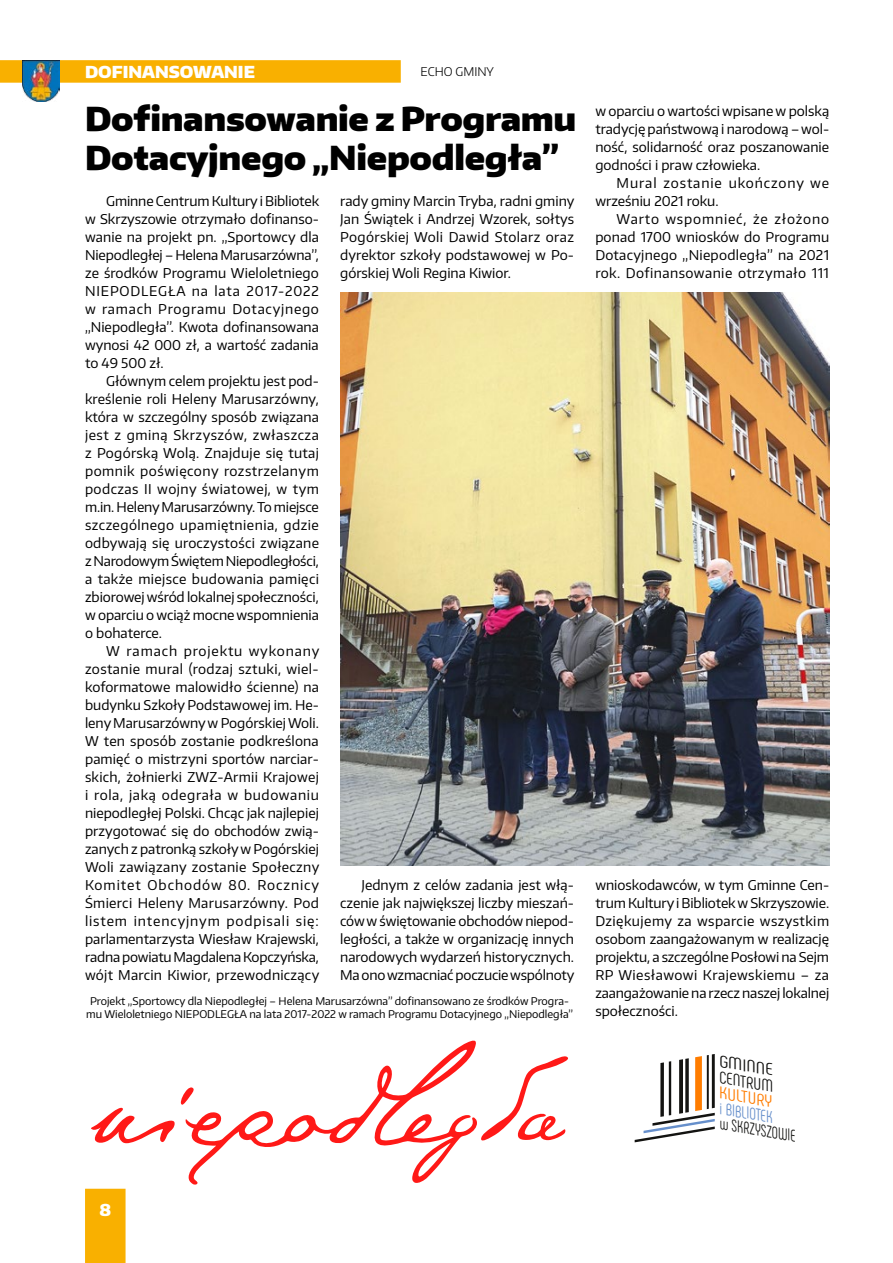
<style>
.page{position:relative;width:893px;height:1263px;background:#fff}
.page>*{position:absolute;margin:0;border:0;box-sizing:border-box;transform-origin:0 0}
.t1{font:900 33px/39.6px "Encode Sans";letter-spacing:-.01em;color:#000}
.t2{font:italic 16.65px/16px "Phenomena";color:#131311;scale:1.26 1}
.t3{font:italic 16.65px "Phenomena";color:#131311;scale:.85 1}
.t4{font:italic 16.65px "Phenomena";color:#668fcb;scale:.91 1}
.t5{font:italic 16.65px "Phenomena";color:#ff7d00;scale:1.14 1}
.t6{font:900 16.5px "Encode Sans";color:#fff}
.t7{font:13.5px/18px "Encode Sans";color:#000;text-align:justify}
.t8{font:13.5px/18px "Encode Sans";letter-spacing:.06em;color:#000}
.t9{font:300 12px "Encode Sans";color:#000}
.t10{font:10.65px/13.2px "Encode Sans";color:#000;text-align:center}
</style>
<div class="page">
<div style="left:0;top:60px;width:401px;height:23px;background:#f9b000"></div>
<img style="left:23px;top:60px;width:37px;height:41px">
<svg style="left:91px;top:1040px;width:477px;height:144px"></svg>
<div style="left:85px;top:1189px;width:41px;height:74px;background:#f9b000"></div>
<img style="left:340px;top:293px;width:489px;height:572px">
<svg style="left:635px;top:1054px;width:80px;height:88px"></svg>
<p class="t6" style="left:85px;top:61px;width:171px">DOFINANSOWANIE</p>
<p class="t9" style="left:421px;top:63px;width:75px">ECHO GMINY</p>
<h1 class="t1" style="left:85px;top:97px;width:493px">Dofinansowanie z Programu<br>Dotacyjnego „Niepodległa”</h1>
<p class="t7" style="left:340px;top:191px;width:236px">rady gminy Marcin Tryba, radni gminy Jan Świątek i Andrzej Wzorek, sołtys Pogórskiej Woli Dawid Stolarz oraz dyrektor szkoły podstawowej w Po&shy;górskiej Woli Regina Kiwior.</p>
<p class="t7" style="left:85px;top:191px;width:236px;text-indent:21px">Gminne Centrum Kultury i Bibliotek w Skrzyszowie otrzymało dofinanso&shy;wanie na projekt pn. „Sportowcy dla Niepodległej – Helena Marusarzówna”, ze środków Programu Wieloletniego NIEPODLEGŁA na lata 2017-2022 w ramach Programu Dotacyjnego „Niepodległa”. Kwota dofinansowana wynosi 42 000 zł, a wartość zadania to 49 500 zł.</p>
<p class="t7" style="left:85px;top:371px;width:235px;text-indent:21px">Głównym celem projektu jest pod&shy;kreślenie roli Heleny Marusarzówny, która w szczególny sposób związana jest z gminą Skrzyszów, zwłaszcza z Pogórską Wolą. Znajduje się tutaj pomnik poświęcony rozstrzelanym podczas II wojny światowej, w tym m.in. Heleny Marusarzówny. To miejsce szczególnego upamiętnienia, gdzie odbywają się uroczystości związane z Narodowym Świętem Niepodległości, a także miejsce budowania pamięci zbiorowej wśród lokalnej społeczności, w oparciu o wciąż mocne wspomnienia o bohaterce.</p>
<p class="t7" style="left:85px;top:641px;width:236px;text-indent:21px">W ramach projektu wykonany zostanie mural (rodzaj sztuki, wiel&shy;koformatowe malowidło ścienne) na budynku Szkoły Podstawowej im. He&shy;leny Marusarzówny w Pogórskiej Woli.<br>W ten sposób zostanie podkreślona pamięć o mistrzyni sportów narciar&shy;skich, żołnierki ZWZ-Armii Krajowej i rola, jaką odegrała w budowaniu niepodległej Polski. Chcąc jak najlepiej przygotować się do obchodów zwią&shy;zanych z patronką szkoły w Pogórskiej Woli zawiązany zostanie Społeczny Komitet Obchodów 80. Rocznicy Śmierci Heleny Marusarzówny. Pod listem intencyjnym podpisali się: parlamentarzysta Wiesław Krajewski, radna powiatu Magdalena Kopczyńska, wójt Marcin Kiwior, przewodniczący</p>
<p class="t7" style="left:340px;top:875px;width:236px;text-indent:21px">Jednym z celów zadania jest włą&shy;czenie jak największej liczby mieszań&shy;ców w świętowanie obchodów niepod&shy;ległości, a także w organizację innych narodowych wydarzeń historycznych.<br>Ma ono wzmacniać poczucie wspólnoty</p>
<p class="t10" style="left:86px;top:994px;width:488px">Projekt „Sportowcy dla Niepodległej – Helena Marusarzówna” dofinansowano ze środków Progra&shy;mu Wieloletniego NIEPODLEGŁA na lata 2017-2022 w ramach Programu Dotacyjnego „Niepodległa”</p>
<p class="t7" style="left:595px;top:101px;width:235px">w oparciu o wartości wpisane w polską tradycję państwową i narodową – wol&shy;ność, solidarność oraz poszanowanie godności i praw człowieka.</p>
<p class="t8" style="left:595px;top:173px;width:235px;text-indent:21px">Mural zostanie ukończony we wrześniu 2021 roku.</p>
<p class="t7" style="left:595px;top:209px;width:235px;text-indent:21px">Warto wspomnieć, że złożono ponad 1700 wniosków do Programu Dotacyjnego „Niepodległa” na 2021 rok. Dofinansowanie otrzymało 111</p>
<p class="t7" style="left:595px;top:875px;width:235px">wnioskodawców, w tym Gminne Cen&shy;trum Kultury i Bibliotek w Skrzyszowie.<br>Dziękujemy za wsparcie wszystkim osobom zaangażowanym w realizację projektu, a szczególne Posłowi na Sejm RP Wiesławowi Krajewskiemu – za zaangażowanie na rzecz naszej lokalnej społeczności.</p>
<p class="t2" style="left:722px;top:1053px;width:47px;rotate:9deg">GMINNE<br>CENTRUM</p>
<p class="t5" style="left:722px;top:1083px;width:49px;rotate:10deg">KULTURY</p>
<p class="t4" style="left:722px;top:1099px;width:61px;rotate:9deg">i BIBLIOTEK</p>
<p class="t3" style="left:722px;top:1113px;width:92px;rotate:10deg">w SKRZYSZOWIE</p>
<p class="t6" style="left:99px;top:1199px;width:13px">8</p>
</div>
